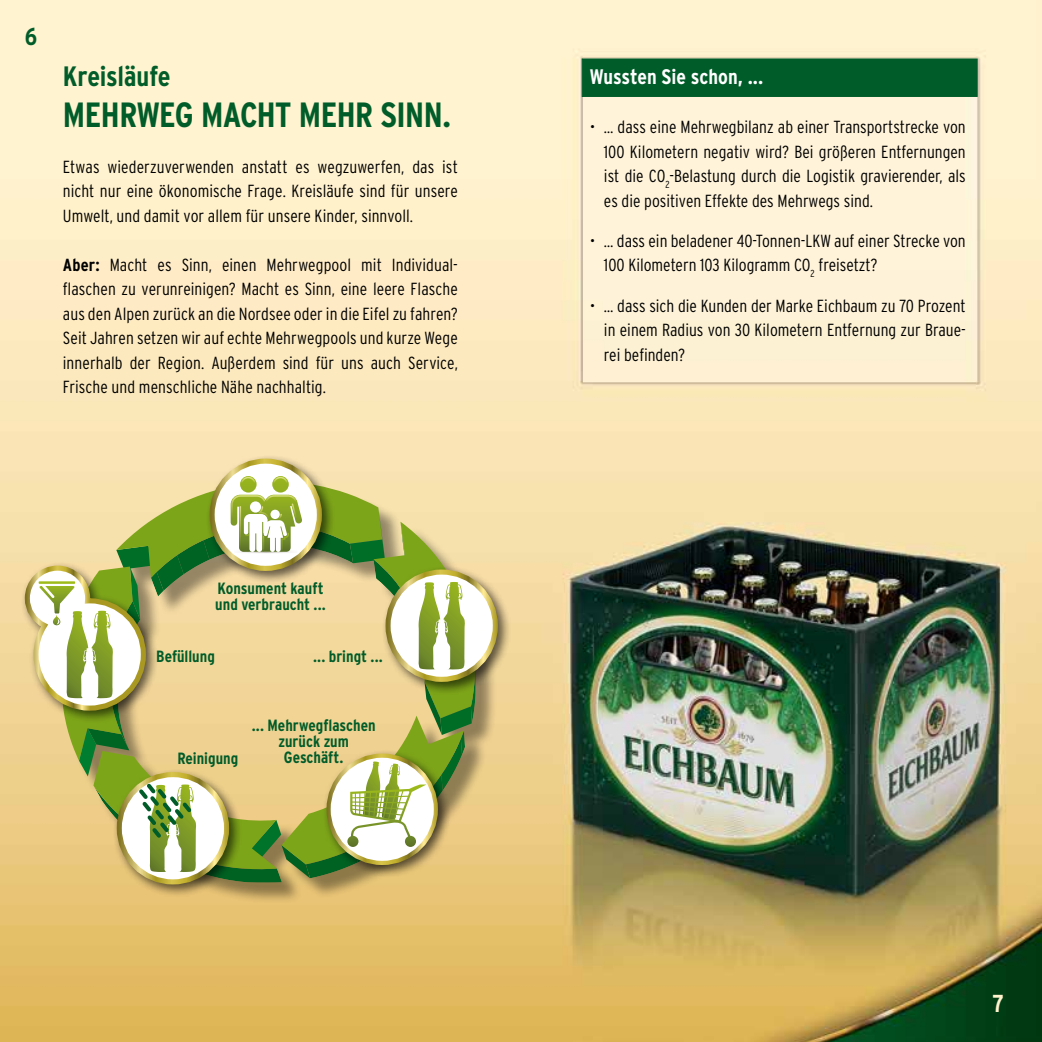
<style>
.page{position:relative;width:1042px;height:1042px;background:#fff}
.page>*{position:absolute;margin:0;border:0;box-sizing:border-box;transform-origin:0 0}
.t1{font:700 condensed 35px "Interstate";letter-spacing:-.015em;color:#005c29}
.t2{font:700 condensed 28px "Interstate";letter-spacing:-.01em;color:#005c29}
.t3{font:700 condensed 24.5px "Interstate";color:#fff2cd}
.t4{font:700 condensed 24.5px "Interstate";color:#005c29}
.t5{font:700 condensed 21px "Interstate";color:#fff}
.t6{font:300 condensed 17.5px/24.5px "Interstate";color:#000;text-align:justify}
.t7{font:700 condensed 16.28px/16.3px "Interstate";color:#005c29}
.s1{font-weight:700}
</style>
<div class="page">
<img style="left:0;top:0;width:1042px;height:1042px">
<div style="left:64px;top:484px;width:433px;height:420px;background:#000;opacity:.4"></div>
<div style="left:205px;top:454px;width:130px;height:130px;background:#000;opacity:.6"></div>
<svg style="left:212px;top:461px;width:107px;height:107px"></svg>
<div style="left:381px;top:565px;width:130px;height:130px;background:#000;opacity:.6"></div>
<svg style="left:388px;top:572px;width:107px;height:107px"></svg>
<div style="left:113px;top:768px;width:129px;height:130px;background:#000;opacity:.6"></div>
<svg style="left:22px;top:477px;width:453px;height:405px;background:#cbc686"></svg>
<div style="left:582px;top:59px;width:395px;height:38px;background:#005c29"></div>
<h3 class="t4" style="left:25px;top:22px;width:14px">6</h3>
<h2 class="t2" style="left:63px;top:60px;width:109px">Kreisläufe</h2>
<h1 class="t1" style="left:63px;top:96px;width:390px">MEHRWEG MACHT MEHR SINN.</h1>
<p class="t6" style="left:63px;top:154px;width:396px">Etwas wiederzuverwenden anstatt es wegzuwerfen, das ist nicht nur eine ökonomische Frage. Kreisläufe sind für unsere Umwelt, und damit vor allem für unsere Kinder, sinnvoll.</p>
<p class="t6" style="left:63px;top:252px;width:396px"><span class="s1">Aber:</span> Macht es Sinn, einen Mehrwegpool mit Individual&shy;flaschen zu verunreinigen? Macht es Sinn, eine leere Flasche aus den Alpen zurück an die Nordsee oder in die Eifel zu fahren?<br>Seit Jahren setzen wir auf echte Mehrwegpools und kurze Wege innerhalb der Region. Außerdem sind für uns auch Service, Frische und menschliche Nähe nachhaltig.</p>
<p class="t7" style="left:215px;top:580px;width:112px">Konsument kauft und verbraucht ...</p>
<p class="t7" style="left:313px;top:648px;width:71px">... bringt ...</p>
<p class="t7" style="left:156px;top:648px;width:60px">Befüllung</p>
<p class="t7" style="left:252px;top:717px;width:125px;text-align:center">... Mehrwegflaschen zurück zum</p>
<p class="t7" style="left:177px;top:750px;width:62px">Reinigung</p>
<p class="t7" style="left:284px;top:749px;width:61px">Geschäft.</p>
<p class="t5" style="left:590px;top:65px;width:175px">Wussten Sie schon, ...</p>
<p class="t6" style="left:604px;top:115px;width:363px;text-indent:-14px">• … dass eine Mehrwegbilanz ab einer Transportstrecke von 100 Kilometern negativ wird? Bei größeren Entfernungen ist die CO<sub>2</sub>-Belastung durch die Logistik gravierender, als es die positiven Effekte des Mehrwegs sind.</p>
<p class="t6" style="left:604px;top:228px;width:363px;text-indent:-14px">• … dass ein beladener 40-Tonnen-LKW auf einer Strecke von<br>100 Kilometern 103 Kilogramm CO<sub>2</sub> freisetzt?</p>
<p class="t6" style="left:604px;top:293px;width:363px;text-indent:-14px">• … dass sich die Kunden der Marke Eichbaum zu 70 Prozent in einem Radius von 30 Kilometern Entfernung zur Braue&shy;rei befinden?</p>
<h3 class="t3" style="left:992px;top:990px;width:13px">7</h3>
</div>
